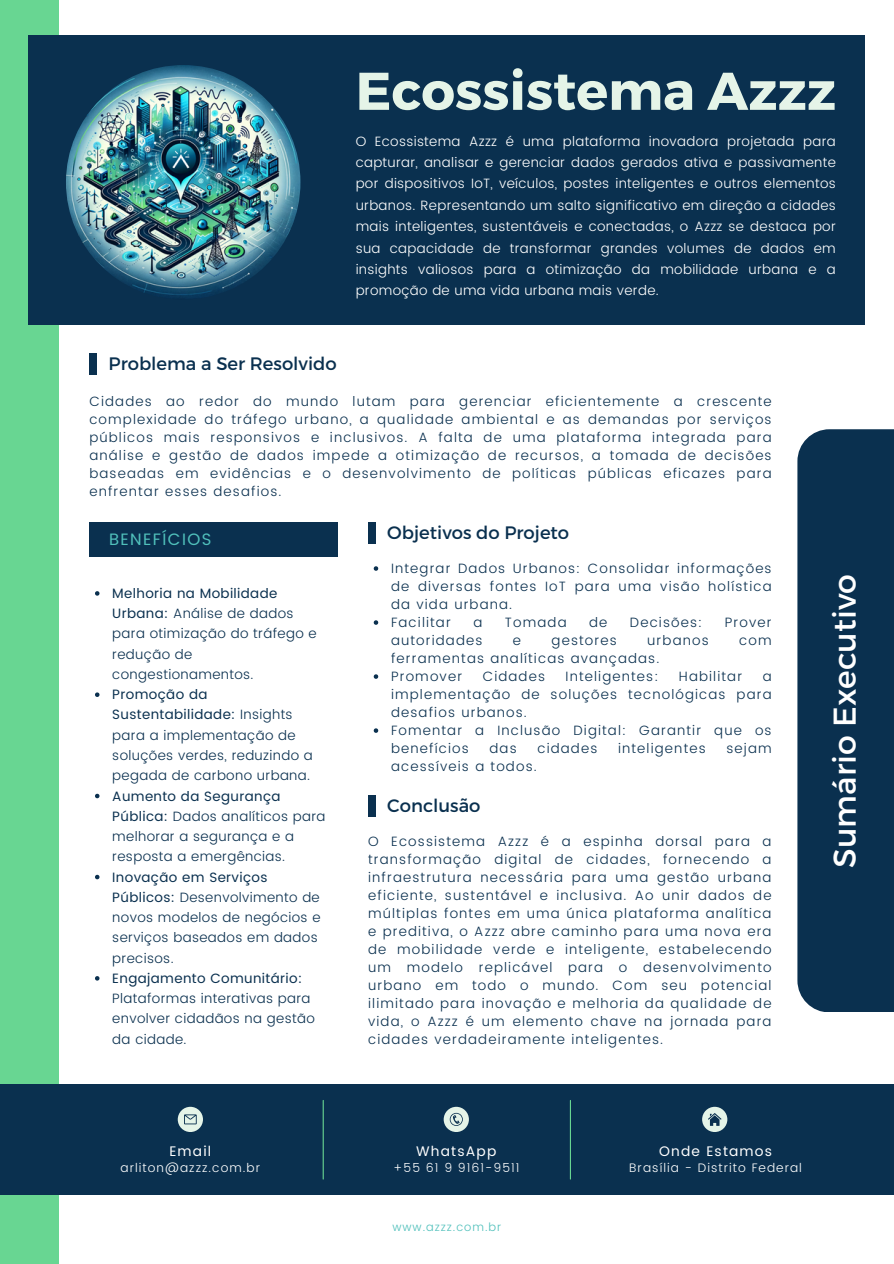
<style>
.page{position:relative;width:894px;height:1264px;background:#fff}
.page>*{position:absolute;margin:0;border:0;box-sizing:border-box;transform-origin:0 0}
.t1{font:700 52.95px "Montserrat";color:#e5f4e8}
.t2{font:31.5px "Montserrat";color:#fff}
.t3{font:18px "Montserrat";color:#0a304f}
.t4{font:16.5px "Poppins";letter-spacing:.085em;color:#50c0bb}
.t5{font:13.8px "Poppins";letter-spacing:.085em;color:#fff}
.t6{font:300 13.5px/18px "Poppins";letter-spacing:.085em;color:#0a304f;text-align:justify}
.t7{font:300 13.5px/20.2px "Poppins";letter-spacing:.025em;color:#0a304f}
.t8{font:300 13.5px/21.3px "Poppins";letter-spacing:.025em;color:#fff;text-align:justify}
.t9{font:300 12.3px "Poppins";letter-spacing:.085em;color:#fff}
.t10{font:300 11.55px "Poppins";letter-spacing:.085em;color:#50c0bb}
.s1{font-weight:400}
</style>
<div class="page">
<div style="left:0;top:0;width:58px;height:1263px;background:#68d692"></div>
<div style="left:28px;top:35px;width:836px;height:289px;background:#0a304f"></div>
<img style="left:66px;top:65px;width:234px;height:234px;border-radius:50%">
<div style="left:0;top:1084px;width:893px;height:110px;background:#0a304f"></div>
<hr style="left:322px;top:1100px;width:2px;height:79px;background:#68d692">
<hr style="left:569px;top:1100px;width:2px;height:79px;background:#68d692">
<div style="left:178px;top:1106px;width:25px;height:25px;background:#e5f4e8;border-radius:50%"></div>
<svg style="left:184px;top:1114px;width:12px;height:10px"></svg>
<svg style="left:443px;top:1106px;width:26px;height:25px"></svg>
<svg style="left:449px;top:1112px;width:13px;height:13px"></svg>
<div style="left:702px;top:1106px;width:25px;height:25px;background:#e5f4e8;border-radius:50%"></div>
<svg style="left:708px;top:1113px;width:13px;height:12px"></svg>
<div style="left:797px;top:429px;width:96px;height:583px;background:#0a304f"></div>
<div style="left:89px;top:353px;width:8px;height:22px;background:#0a304f"></div>
<div style="left:368px;top:795px;width:8px;height:22px;background:#0a304f"></div>
<div style="left:368px;top:523px;width:8px;height:21px;background:#0a304f"></div>
<div style="left:89px;top:523px;width:248px;height:34px;background:#0a304f"></div>
<svg style="left:373px;top:566px;width:5px;height:4px"></svg>
<svg style="left:373px;top:620px;width:5px;height:4px"></svg>
<svg style="left:373px;top:674px;width:5px;height:4px"></svg>
<svg style="left:373px;top:728px;width:5px;height:4px"></svg>
<svg style="left:95px;top:591px;width:4px;height:4px"></svg>
<svg style="left:95px;top:692px;width:4px;height:5px"></svg>
<svg style="left:95px;top:793px;width:4px;height:5px"></svg>
<svg style="left:95px;top:874px;width:4px;height:5px"></svg>
<svg style="left:95px;top:976px;width:4px;height:4px"></svg>
<p class="t1" style="left:355px;top:57px;width:482px">Ecossistema Azzz</p>
<p class="t8" style="left:355px;top:130px;width:481px">O Ecossistema Azzz é uma plataforma inovadora projetada para capturar, analisar e gerenciar dados gerados ativa e passivamente por dispositivos IoT, veículos, postes inteligentes e outros elementos urbanos. Representando um salto significativo em direção a cidades mais inteligentes, sustentáveis e conectadas, o Azzz se destaca por sua capacidade de transformar grandes volumes de dados em insights valiosos para a otimização da mobilidade urbana e a promoção de uma vida urbana mais verde.</p>
<h1 class="t3" style="left:108px;top:351px;width:229px">Problema a Ser Resolvido</h1>
<p class="t6" style="left:89px;top:392px;width:683px">Cidades ao redor do mundo lutam para gerenciar eficientemente a crescente complexidade do tráfego urbano, a qualidade ambiental e as demandas por serviços públicos mais responsivos e inclusivos. A falta de uma plataforma integrada para análise e gestão de dados impede a otimização de recursos, a tomada de decisões baseadas em evidências e o desenvolvimento de políticas públicas eficazes para enfrentar esses desafios.</p>
<p class="t4" style="left:109px;top:530px;width:104px">BENEFÍCIOS</p>
<h4 class="t3" style="left:387px;top:521px;width:183px">Objetivos do Projeto</h4>
<p class="t7" style="left:112px;top:583px;width:206px"><span class="s1">Melhoria na Mobilidade<br>Urbana:</span> Análise de dados para otimização do tráfego e redução de congestionamentos.</p>
<h5 class="t7" style="left:112px;top:684px;width:202px"><span class="s1">Promoção da<br>Sustentabilidade:</span> Insights para a implementação de soluções verdes, reduzindo a pegada de carbono urbana.</h5>
<p class="t7" style="left:112px;top:785px;width:215px"><span class="s1">Aumento da Segurança<br>Pública:</span> Dados analíticos para melhorar a segurança e a resposta a emergências.</p>
<p class="t7" style="left:112px;top:866px;width:210px"><span class="s1">Inovação em Serviços<br>Públicos:</span> Desenvolvimento de novos modelos de negócios e serviços baseados em dados precisos.</p>
<h5 class="t7" style="left:112px;top:968px;width:204px"><span class="s1">Engajamento Comunitário:<br></span>Plataformas interativas para envolver cidadãos na gestão da cidade.</h5>
<p class="t6" style="left:391px;top:559px;width:382px">Integrar Dados Urbanos: Consolidar informações de diversas fontes IoT para uma visão holística da vida urbana.</p>
<p class="t6" style="left:391px;top:613px;width:61px">Facilitar</p>
<p class="t6" style="left:473px;top:613px;width:10px">a</p>
<p class="t6" style="left:504px;top:613px;width:63px">Tomada</p>
<p class="t6" style="left:589px;top:613px;width:20px">de</p>
<p class="t6" style="left:629px;top:613px;width:74px">Decisões:</p>
<p class="t6" style="left:724px;top:613px;width:48px">Prover</p>
<p class="t6" style="left:391px;top:631px;width:93px">autoridades</p>
<p class="t6" style="left:513px;top:631px;width:10px">e</p>
<p class="t6" style="left:551px;top:631px;width:67px">gestores</p>
<p class="t6" style="left:647px;top:631px;width:63px">urbanos</p>
<p class="t6" style="left:739px;top:631px;width:34px">com</p>
<p class="t6" style="left:391px;top:649px;width:270px">ferramentas analíticas avançadas.</p>
<h4 class="t6" style="left:391px;top:667px;width:73px">Promover</h4>
<h4 class="t6" style="left:482px;top:667px;width:64px">Cidades</h4>
<h4 class="t6" style="left:565px;top:667px;width:94px">Inteligentes:</h4>
<h4 class="t6" style="left:678px;top:667px;width:65px">Habilitar</h4>
<h4 class="t6" style="left:391px;top:667px;width:382px;text-indent:371px">a implementação de soluções tecnológicas para desafios urbanos.</h4>
<p class="t6" style="left:391px;top:721px;width:382px">Fomentar a Inclusão Digital: Garantir que os benefícios</p>
<p class="t6" style="left:489px;top:739px;width:29px">das</p>
<p class="t6" style="left:537px;top:739px;width:61px">cidades</p>
<p class="t6" style="left:618px;top:739px;width:89px">inteligentes</p>
<p class="t6" style="left:726px;top:739px;width:47px">sejam</p>
<p class="t6" style="left:391px;top:757px;width:147px">acessíveis a todos.</p>
<h5 class="t3" style="left:387px;top:793px;width:95px">Conclusão</h5>
<p class="t6" style="left:368px;top:832px;width:405px">O Ecossistema Azzz é a espinha dorsal para a transformação digital de cidades, fornecendo a infraestrutura necessária para uma gestão urbana eficiente, sustentável e inclusiva. Ao unir dados de múltiplas fontes em uma única plataforma analítica e preditiva, o Azzz abre caminho para uma nova era de mobilidade verde e inteligente, estabelecendo um modelo replicável para o desenvolvimento urbano em todo o mundo. Com seu potencial ilimitado para inovação e melhoria da qualidade de vida, o Azzz é um elemento chave na jornada para cidades verdadeiramente inteligentes.</p>
<h2 class="t2" style="left:824px;top:867px;width:295px;rotate:-90deg">Sumário Executivo</h2>
<h4 class="t5" style="left:169px;top:1143px;width:43px">Email</h4>
<p class="t5" style="left:416px;top:1142px;width:82px">WhatsApp</p>
<p class="t5" style="left:659px;top:1143px;width:114px">Onde Estamos</p>
<h3 class="t9" style="left:120px;top:1160px;width:141px">arliton@azzz.com.br</h3>
<p class="t9" style="left:393px;top:1160px;width:128px">+55 61 9 9161-9511</p>
<p class="t9" style="left:629px;top:1160px;width:174px">Brasília - Distrito Federal</p>
<p class="t10" style="left:392px;top:1220px;width:110px">www.azzz.com.br</p>
</div>
